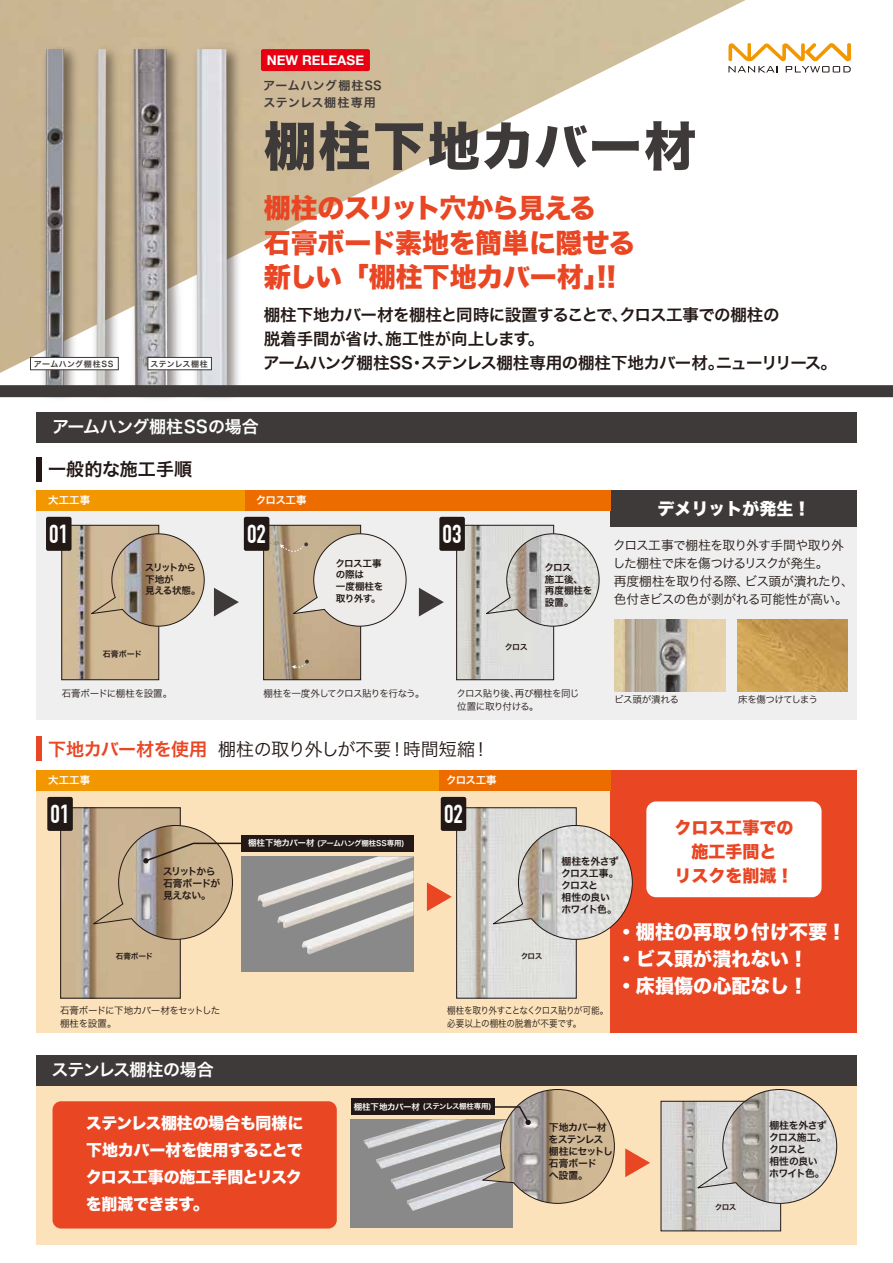
<style>
.page{position:relative;width:893px;height:1263px;background:#fff}
.page>*{position:absolute;margin:0;border:0;box-sizing:border-box;transform-origin:0 0}
.t1{font:52.5px "Hira Kaku Std W8";letter-spacing:.04em;color:#3e3a39}
.t2{font:27px/34.5px "Hira Kaku Std W8";letter-spacing:-.02em;color:#e94624}
.t3{font:700 25.5px "DIN Condensed";color:#fff}
.t4{font:19.2px/27px "Hira Kaku Std N W8";color:#fff}
.t5{font:18px "Hira Kaku Pro N W3";letter-spacing:-.02em;color:#221815}
.t6{font:18px "Hira Kaku Pro N W6";letter-spacing:-.03em;color:#e94624}
.t7{font:18px "Hira Kaku Pro N W6";color:#221815}
.t8{font:16.95px "Hira Kaku Pro W6";letter-spacing:-.02em;color:#fff}
.t9{font:16.95px/24px "Hira Kaku Std N W8";color:#e94624;text-align:center}
.t10{font:16.95px "Hira Kaku Std N W8";color:#fff}
.t11{font:16.5px/24px "Hira Kaku Pro N W6";letter-spacing:-.03em;color:#221815}
.t12{font:15.9px/27px "Hira Kaku Std N W8";letter-spacing:-.02em;color:#fff;text-align:justify}
.t13{font:700 13.5px "Helvetica Neue";color:#fff}
.t14{font:12.75px/18px "Hira Kaku Pro N W3";letter-spacing:-.04em;color:#221815}
.t15{font:12px/16.5px "Hira Kaku Pro W6";letter-spacing:.04em;color:#3e3a39}
.t16{font:10.5px "Hira Kaku Pro N W6";color:#fff}
.t17{font:9.9px/12px "Hira Kaku Pro N W6";letter-spacing:-.05em;color:#221815}
.t18{font:9.9px/12px "Hira Kaku Pro N W6";letter-spacing:-.07em;color:#221815}
.t19{font:9.6px/12.8px "Hira Kaku Pro N W3";letter-spacing:-.055em;color:#221815}
.t20{font:9.6px/12.8px "Hira Kaku Pro N W3";letter-spacing:-.03em;color:#221815;scale:.9 1}
.t21{font:9.6px/11.6px "Hira Kaku Pro N W6";letter-spacing:-.03em;color:#221815}
.t22{font:9.6px/11.6px "Hira Kaku Pro N W6";color:#221815}
.t23{font:9.6px/11.6px "Hira Kaku Pro N W6";letter-spacing:-.07em;color:#221815}
.t24{font:9.6px "Hira Kaku Pro N W3";letter-spacing:-.08em;color:#221815}
.t25{font:9.6px "Hira Kaku Pro N W3";letter-spacing:-.035em;color:#221815}
.t26{font:7.95px "Hira Kaku Pro W6";letter-spacing:.04em;color:#3e3a39}
.t27{font:7.95px "Hira Kaku Pro N W6";letter-spacing:-.035em;color:#221815}
.t28{font:7.65px "Hira Kaku Pro N W6";letter-spacing:-.055em;color:#221815}
.t29{font:7.5px "Hira Kaku Pro N W6";letter-spacing:-.025em;color:#fff}
.t30{font:7.5px "Hira Kaku Pro N W6";letter-spacing:-.045em;color:#fff}
.s1{font-size:8.55px}
</style>
<div class="page">
<div style="left:36px;top:790px;width:821px;height:243px;background:#fce2ba"></div>
<div style="left:36px;top:1085px;width:821px;height:160px;background:#fce2ba"></div>
<div style="left:36px;top:509px;width:821px;height:211px;background:#efefef"></div>
<img style="left:0;top:0;width:746px;height:246px">
<div style="left:611px;top:490px;width:246px;height:37px;background:#3e3a39"></div>
<div style="left:611px;top:770px;width:246px;height:263px;background:#e94624"></div>
<div style="left:53px;top:1101px;width:284px;height:127px;background:#e94624;border-radius:9px"></div>
<div style="left:245px;top:490px;width:366px;height:20px;background:#ed6c00"></div>
<div style="left:36px;top:770px;width:403px;height:20px;background:#f39700"></div>
<div style="left:439px;top:770px;width:172px;height:20px;background:#ed6c00"></div>
<img style="left:62px;top:809px;width:116px;height:187px">
<div style="left:60px;top:807px;width:120px;height:191px;border:1px solid #221815"></div>
<div style="left:241px;top:856px;width:173px;height:115px;background:#898989"></div>
<img style="left:258px;top:856px;width:156px;height:98px">
<div style="left:351px;top:1119px;width:162px;height:108px;background:#898989"></div>
<img style="left:363px;top:1119px;width:117px;height:92px">
<img style="left:265px;top:527px;width:94px;height:151px">
<div style="left:263px;top:525px;width:98px;height:155px;border:1px solid #221815"></div>
<img style="left:458px;top:527px;width:94px;height:151px">
<div style="left:456px;top:525px;width:98px;height:155px;border:1px solid #221815"></div>
<svg style="left:483px;top:533px;width:117px;height:94px"></svg>
<img style="left:458px;top:809px;width:116px;height:187px">
<div style="left:456px;top:807px;width:120px;height:191px;border:1px solid #221815"></div>
<img style="left:663px;top:1103px;width:116px;height:126px">
<svg style="left:695px;top:1089px;width:142px;height:115px"></svg>
<svg style="left:490px;top:825px;width:143px;height:115px"></svg>
<svg style="left:292px;top:660px;width:17px;height:9px"></svg>
<svg style="left:280px;top:533px;width:127px;height:94px"></svg>
<img style="left:0;top:32px;width:254px;height:729px">
<img style="left:46px;top:49px;width:181px;height:336px">
<img style="left:615px;top:620px;width:111px;height:71px">
<img style="left:737px;top:620px;width:111px;height:71px">
<svg style="left:728px;top:43px;width:123px;height:29px"></svg>
<div style="left:261px;top:49px;width:109px;height:22px;background:#e60012;border-radius:2px"></div>
<svg style="left:419px;top:588px;width:25px;height:28px"></svg>
<svg style="left:214px;top:588px;width:25px;height:28px"></svg>
<svg style="left:427px;top:882px;width:25px;height:29px"></svg>
<svg style="left:625px;top:1148px;width:25px;height:29px"></svg>
<div style="left:36px;top:412px;width:821px;height:30px;background:#3e3a39"></div>
<div style="left:36px;top:1055px;width:821px;height:30px;background:#3e3a39"></div>
<div style="left:646px;top:801px;width:175px;height:96px;background:#fff;border-radius:10px"></div>
<div style="left:241px;top:835px;width:173px;height:16px;background:#221815"></div>
<div style="left:351px;top:1099px;width:144px;height:16px;background:#221815"></div>
<svg style="left:91px;top:825px;width:153px;height:115px"></svg>
<svg style="left:480px;top:1089px;width:135px;height:115px"></svg>
<div style="left:36px;top:457px;width:5px;height:24px;background:#221815"></div>
<div style="left:36px;top:736px;width:5px;height:24px;background:#e94624"></div>
<div style="left:0;top:385px;width:893px;height:12px;background:#3e3a39"></div>
<div style="left:46px;top:517px;width:26px;height:34px;background:#221815;border-radius:2px"></div>
<div style="left:47px;top:797px;width:26px;height:34px;background:#221815;border-radius:2px"></div>
<div style="left:441px;top:797px;width:25px;height:34px;background:#221815;border-radius:2px"></div>
<div style="left:244px;top:517px;width:25px;height:34px;background:#221815;border-radius:2px"></div>
<div style="left:439px;top:517px;width:26px;height:34px;background:#221815;border-radius:2px"></div>
<div style="left:30px;top:357px;width:88px;height:13px;background:#fff;border:1px solid #3e3a39"></div>
<div style="left:148px;top:357px;width:64px;height:13px;background:#fff;border:1px solid #3e3a39"></div>
<p class="t13" style="left:267px;top:50px;width:99px">NEW RELEASE</p>
<p class="t15" style="left:263px;top:77px;width:120px">アームハング棚柱SSステンレス棚柱専用</p>
<h1 class="t1" style="left:264px;top:117px;width:434px">棚柱下地カバー材</h1>
<p class="t26" style="left:34px;top:357px;width:81px">アームハング棚柱SS</p>
<p class="t26" style="left:150px;top:357px;width:59px">ステンレス棚柱</p>
<h2 class="t2" style="left:264px;top:192px;width:373px">棚柱のスリット穴から見える<br>石膏ボード素地を簡単に隠せる新しい「棚柱下地カバー材」!!</h2>
<p class="t11" style="left:263px;top:302px;width:576px">棚柱下地カバー材を棚柱と同時に設置することで、クロス工事での棚柱の<br>脱着手間が省け、施工性が向上します。<br>アームハング棚柱SS・ステンレス棚柱専用の棚柱下地カバー材。ニューリリース。</p>
<p class="t8" style="left:52px;top:412px;width:208px">アームハング棚柱SSの場合</p>
<p class="t7" style="left:48px;top:452px;width:145px">一般的な施工手順</p>
<p class="t16" style="left:48px;top:490px;width:43px">大工工事</p>
<p class="t16" style="left:256px;top:490px;width:52px">クロス工事</p>
<h3 class="t3" style="left:49px;top:519px;width:20px">01</h3>
<p class="t23" style="left:145px;top:561px;width:57px">スリットから下地が<br>見える状態。</p>
<p class="t27" style="left:103px;top:647px;width:41px">石膏ボード</p>
<h3 class="t3" style="left:247px;top:519px;width:20px">02</h3>
<h3 class="t3" style="left:443px;top:519px;width:20px">03</h3>
<p class="t21" style="left:335px;top:557px;width:49px">クロス工事の際は<br>一度棚柱を取り外す。</p>
<p class="t22" style="left:544px;top:561px;width:49px">クロス<br>施工後、再度棚柱を設置。</p>
<p class="t27" style="left:505px;top:640px;width:24px">クロス</p>
<p class="t19" style="left:62px;top:686px;width:112px">石膏ボードに棚柱を設置。</p>
<p class="t19" style="left:264px;top:686px;width:163px">棚柱を一度外してクロス貼りを行なう。</p>
<p class="t19" style="left:457px;top:686px;width:124px">クロス貼り後、再び棚柱を同じ位置に取り付ける。</p>
<p class="t6" style="left:48px;top:733px;width:160px">下地カバー材を使用</p>
<p class="t5" style="left:218px;top:733px;width:273px">棚柱の取り外しが不要！時間短縮！</p>
<p class="t16" style="left:48px;top:770px;width:43px">大工工事</p>
<p class="t16" style="left:446px;top:770px;width:52px">クロス工事</p>
<p class="t10" style="left:657px;top:499px;width:155px">デメリットが発生！</p>
<p class="t14" style="left:613px;top:535px;width:243px">クロス工事で棚柱を取り外す手間や取り外した棚柱で床を傷つけるリスクが発生。<br>再度棚柱を取り付る際、ビス頭が潰れたり、色付きビスの色が剥がれる可能性が高い。</p>
<p class="t25" style="left:614px;top:691px;width:66px">ビス頭が潰れる</p>
<p class="t24" style="left:738px;top:691px;width:81px">床を傷つけてしまう</p>
<h3 class="t3" style="left:51px;top:799px;width:20px">01</h3>
<h3 class="t3" style="left:444px;top:799px;width:20px">02</h3>
<p class="t18" style="left:163px;top:865px;width:59px">スリットから石膏ボードが見えない。</p>
<p class="t29" style="left:248px;top:836px;width:158px"><span class="s1">棚柱下地カバー材</span> (アームハング棚柱SS専用)</p>
<p class="t28" style="left:116px;top:949px;width:39px">石膏ボード</p>
<p class="t28" style="left:521px;top:949px;width:23px">クロス</p>
<p class="t9" style="left:674px;top:816px;width:121px">クロス工事での施工手間と<br>リスクを削減！</p>
<p class="t4" style="left:617px;top:919px;width:231px">・棚柱の再取り付け不要！・ビス頭が潰れない！<br>・床損傷の心配なし！</p>
<p class="t17" style="left:561px;top:855px;width:59px">棚柱を外さずクロス工事。クロスと<br>相性の良いホワイト色。</p>
<p class="t19" style="left:60px;top:1003px;width:162px">石膏ボードに下地カバー材をセットした棚柱を設置。</p>
<p class="t20" style="left:447px;top:1003px;width:181px">棚柱を取り外すことなくクロス貼りが可能。必要以上の棚柱の脱着が不要です。</p>
<p class="t8" style="left:52px;top:1055px;width:164px">ステンレス棚柱の場合</p>
<p class="t12" style="left:86px;top:1110px;width:219px">ステンレス棚柱の場合も同様に下地カバー材を使用することでクロス工事の施工手間とリスクを削減できます。</p>
<p class="t30" style="left:354px;top:1100px;width:139px"><span class="s1">棚柱下地カバー材</span> (ステンレス棚柱専用)</p>
<p class="t17" style="left:548px;top:1121px;width:66px">下地カバー材をステンレス棚柱にセットし石膏ボード<br>へ設置。</p>
<p class="t28" style="left:715px;top:1200px;width:23px">クロス</p>
<p class="t17" style="left:769px;top:1119px;width:59px">棚柱を外さずクロス施工。クロスと<br>相性の良いホワイト色。</p>
</div>
